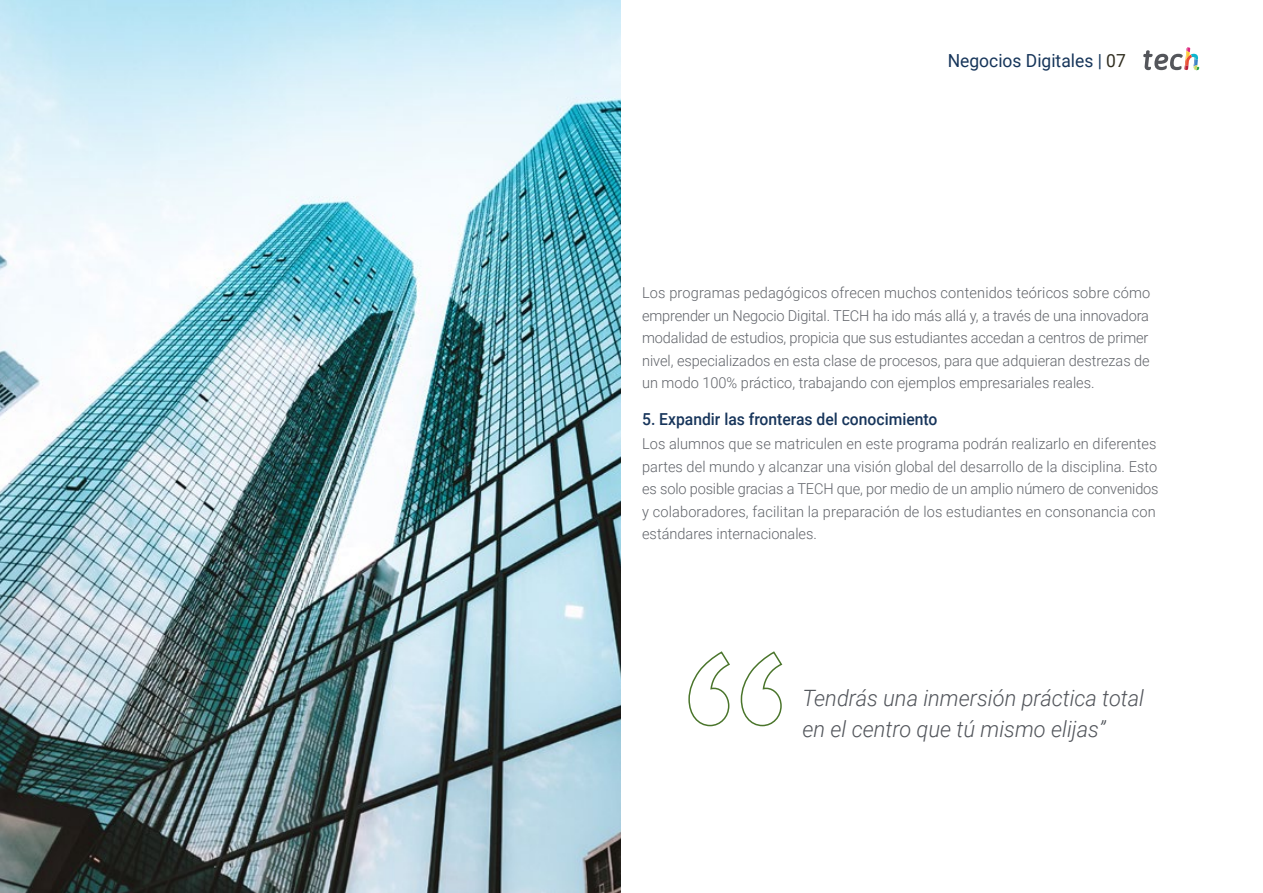
<style>
.page{position:relative;width:1263px;height:893px;background:#fff}
.page>*{position:absolute;margin:0;border:0;box-sizing:border-box;transform-origin:0 0}
.t1{font:italic 300 22.5px/31.5px "Roboto";color:#52555b}
.t2{font:18px "Roboto";color:#16355a}
.t3{font:500 16.5px "Roboto";color:#17355b;scale:.95 1}
.t4{font:300 15px/22.5px "Roboto";letter-spacing:.005em;color:#61646a;text-align:justify}
.s1{color:#153559}
.s2{color:#312e20}
</style>
<div class="page">
<svg style="left:688px;top:651px;width:95px;height:76px"></svg>
<svg style="left:1143px;top:47px;width:56px;height:24px"></svg>
<img style="left:0;top:0;width:621px;height:893px">
<p class="t2" style="left:948px;top:48px;width:180px">Negocios Digitales <span class="s1">|</span> <span class="s2">07</span></p>
<p class="t4" style="left:642px;top:281px;width:509px">Los programas pedagógicos ofrecen muchos contenidos teóricos sobre cómo emprender un Negocio Digital. TECH ha ido más allá y, a través de una innovadora modalidad de estudios, propicia que sus estudiantes accedan a centros de primer nivel, especializados en esta clase de procesos, para que adquieran destrezas de un modo 100% práctico, trabajando con ejemplos empresariales reales.</p>
<p class="t3" style="left:642px;top:407px;width:312px">5. Expandir las fronteras del conocimiento</p>
<p class="t4" style="left:642px;top:432px;width:518px;text-align:left">Los alumnos que se matriculen en este programa podrán realizarlo en diferentes partes del mundo y alcanzar una visión global del desarrollo de la disciplina. Esto es solo posible gracias a TECH que, por medio de un amplio número de convenidos y colaboradores, facilitan la preparación de los estudiantes en consonancia con estándares internacionales.</p>
<h1 class="t1" style="left:802px;top:681px;width:343px">Tendrás una inmersión práctica total en el centro que tú mismo elijas”</h1>
</div>
